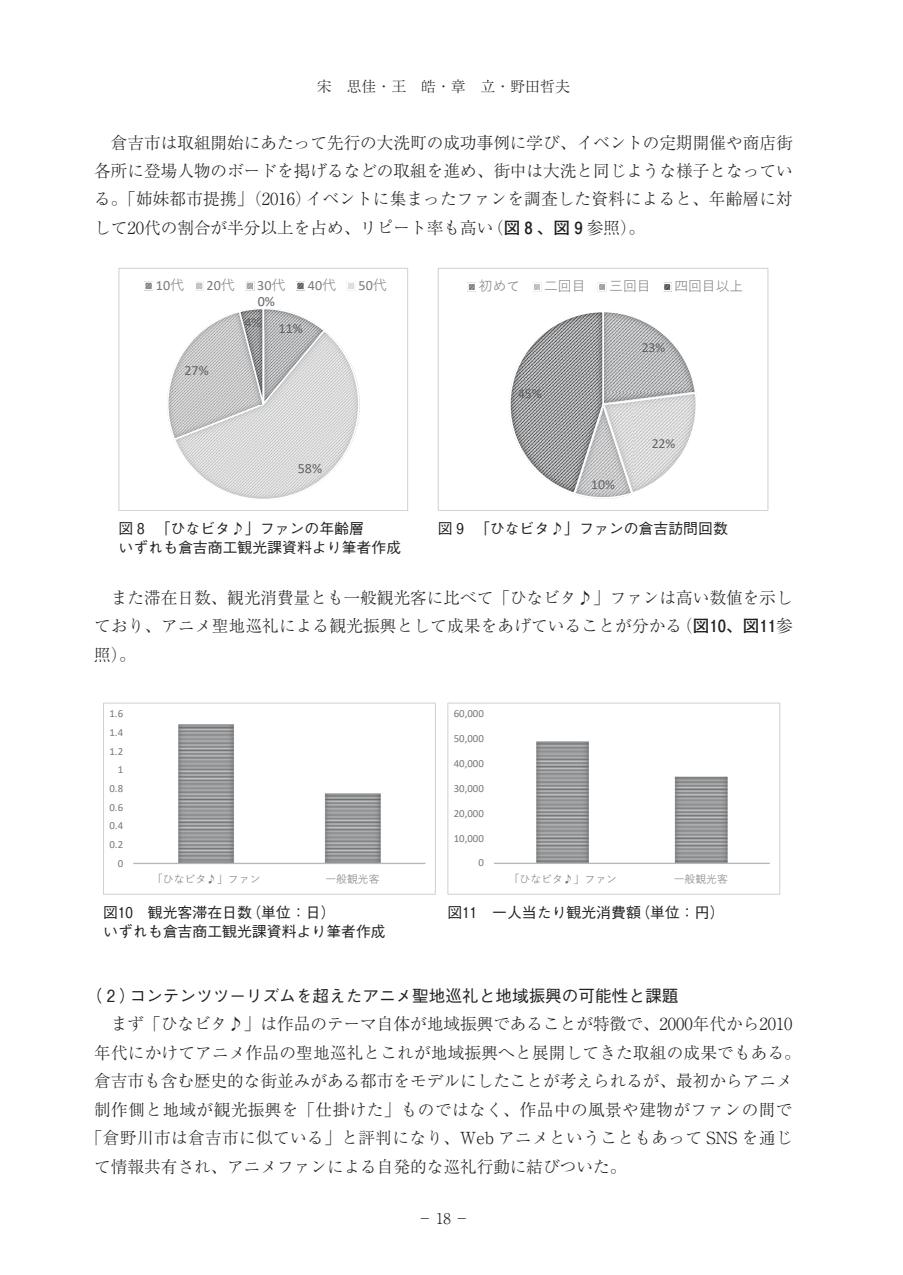
<style>
.page{position:relative;width:903px;height:1275px;background:#fff}
.page>*{position:absolute;margin:0;border:0;box-sizing:border-box;transform-origin:0 0}
.t1{font:300 16.62px/28.5px "Ryumin Pr 6 N";letter-spacing:.01em;color:#231f20;text-align:justify}
.t2{font:500 16.62px "Gothic BBB Pr 6 N";color:#231f20}
.t3{font:500 14.88px/19.2px "Gothic BBB Pr 6 N";color:#231f20}
.t4{font:300 14.88px "Ryumin Pr 6 N";color:#231f20}
.t5{font:14.17px "Calibri";color:#76787b}
.t6{font:14.17px "Calibri";color:#636366}
.t7{font:13.83px "Yu Gothic";color:#76787b}
.t8{font:13.83px "Calibri";color:#636366}
.t9{font:10.85px "Calibri";color:#76787b}
.t10{font:10.85px "Yu Gothic";color:#76787b}
.s1{font-family:"Futo Go B101 Pr 6 N";font-weight:700}
.s2{font-family:"Yu Gothic"}
</style>
<div class="page">
<svg style="left:167px;top:308px;width:193px;height:191px"></svg>
<hr style="left:263px;top:309px;width:1px;height:95px;background:#fff">
<svg style="left:147px;top:284px;width:3px;height:4px"></svg>
<div style="left:144px;top:281px;width:9px;height:10px;border:2px solid #fff"></div>
<svg style="left:198px;top:284px;width:3px;height:4px"></svg>
<div style="left:195px;top:281px;width:9px;height:10px;border:2px solid #fff"></div>
<svg style="left:248px;top:284px;width:3px;height:4px"></svg>
<div style="left:245px;top:281px;width:9px;height:10px;border:2px solid #fff"></div>
<svg style="left:299px;top:284px;width:3px;height:4px"></svg>
<div style="left:296px;top:281px;width:9px;height:10px;border:2px solid #fff"></div>
<svg style="left:349px;top:284px;width:4px;height:4px"></svg>
<div style="left:346px;top:281px;width:10px;height:10px;border:2px solid #fff"></div>
<div style="left:119px;top:268px;width:289px;height:243px;border:1px solid #cfd0d1"></div>
<svg style="left:509px;top:312px;width:187px;height:187px"></svg>
<svg style="left:470px;top:285px;width:3px;height:4px"></svg>
<div style="left:467px;top:282px;width:9px;height:10px;border:2px solid #fff"></div>
<svg style="left:535px;top:285px;width:3px;height:4px"></svg>
<div style="left:532px;top:282px;width:9px;height:10px;border:2px solid #fff"></div>
<svg style="left:600px;top:285px;width:4px;height:4px"></svg>
<div style="left:597px;top:282px;width:10px;height:10px;border:2px solid #fff"></div>
<svg style="left:665px;top:285px;width:4px;height:4px"></svg>
<div style="left:662px;top:282px;width:10px;height:10px;border:2px solid #fff"></div>
<div style="left:438px;top:268px;width:330px;height:243px;border:1px solid #cfd0d1"></div>
<img style="left:178px;top:724px;width:202px;height:139px">
<hr style="left:133px;top:863px;width:292px;height:1px;background:#b6b7b9">
<div style="left:103px;top:703px;width:333px;height:192px;border:1px solid #cfd0d1"></div>
<img style="left:537px;top:741px;width:190px;height:122px">
<hr style="left:494px;top:863px;width:276px;height:1px;background:#b6b7b9">
<div style="left:447px;top:703px;width:333px;height:191px;border:1px solid #cfd0d1"></div>
<p class="t4" style="left:317px;top:75px;width:254px">宋　思佳・王　皓・章　立・野田哲夫</p>
<p class="t1" style="left:94px;top:127px;width:700px;text-indent:17px">倉吉市は取組開始にあたって先行の大洗町の成功事例に学び、イベントの定期開催や商店街各所に登場人物のボードを掲げるなどの取組を進め、街中は大洗と同じような様子となっている。「姉妹都市提携」（2016）イベントに集まったファンを調査した資料によると、年齢層に対して20代の割合が半分以上を占め、リピート率も高い（<span class="s1">図８、図９</span>参照）。</p>
<p class="t5" style="left:156px;top:275px;width:30px">10<span class="s2">代</span></p>
<p class="t5" style="left:207px;top:275px;width:30px">20<span class="s2">代</span></p>
<p class="t5" style="left:257px;top:275px;width:30px">30<span class="s2">代</span></p>
<p class="t5" style="left:308px;top:275px;width:30px">40<span class="s2">代</span></p>
<p class="t5" style="left:358px;top:275px;width:30px">50<span class="s2">代</span></p>
<p class="t6" style="left:258px;top:291px;width:19px">0%</p>
<p class="t6" style="left:184px;top:360px;width:26px">27%</p>
<p class="t6" style="left:244px;top:312px;width:19px">4%</p>
<p class="t6" style="left:279px;top:318px;width:26px">11%</p>
<p class="t6" style="left:298px;top:459px;width:26px">58%</p>
<p class="t3" style="left:119px;top:518px;width:284px">図８　「ひなビタ♪」ファンの年齢層<br>いずれも倉吉商工観光課資料より筆者作成</p>
<p class="t7" style="left:479px;top:273px;width:43px">初めて</p>
<p class="t7" style="left:544px;top:273px;width:43px">二回目</p>
<p class="t7" style="left:609px;top:273px;width:43px">三回目</p>
<p class="t7" style="left:674px;top:273px;width:70px">四回目以上</p>
<p class="t8" style="left:518px;top:384px;width:25px">45%</p>
<p class="t8" style="left:642px;top:338px;width:25px">23%</p>
<p class="t8" style="left:591px;top:475px;width:25px">10%</p>
<p class="t8" style="left:652px;top:434px;width:25px">22%</p>
<p class="t3" style="left:438px;top:518px;width:292px">図９　「ひなビタ♪」ファンの倉吉訪問回数</p>
<p class="t1" style="left:94px;top:582px;width:700px;text-indent:17px">また滞在日数、観光消費量とも一般観光客に比べて「ひなビタ♪」ファンは高い数値を示しており、アニメ聖地巡礼による観光振興として成果をあげていることが分かる（<span class="s1">図10、図11</span>参照）。</p>
<p class="t9" style="left:109px;top:706px;width:15px">1.6</p>
<p class="t9" style="left:109px;top:725px;width:15px">1.4</p>
<p class="t9" style="left:109px;top:743px;width:15px">1.2</p>
<p class="t9" style="left:118px;top:762px;width:7px">1</p>
<p class="t9" style="left:109px;top:781px;width:15px">0.8</p>
<p class="t9" style="left:109px;top:799px;width:15px">0.6</p>
<p class="t9" style="left:109px;top:818px;width:15px">0.4</p>
<p class="t9" style="left:109px;top:837px;width:15px">0.2</p>
<p class="t9" style="left:118px;top:855px;width:7px">0</p>
<p class="t10" style="left:152px;top:869px;width:110px">「ひなビタ♪」ファン</p>
<p class="t10" style="left:325px;top:869px;width:56px">一般観光客</p>
<p class="t3" style="left:103px;top:901px;width:284px">図1 0　観光客滞在日数（単位：日）<br>いずれも倉吉商工観光課資料より筆者作成</p>
<p class="t9" style="left:454px;top:706px;width:32px">60,000</p>
<p class="t9" style="left:454px;top:731px;width:32px">50,000</p>
<p class="t9" style="left:454px;top:756px;width:32px">40,000</p>
<p class="t9" style="left:454px;top:781px;width:32px">30,000</p>
<p class="t9" style="left:454px;top:806px;width:32px">20,000</p>
<p class="t9" style="left:454px;top:830px;width:32px">10,000</p>
<p class="t9" style="left:478px;top:855px;width:7px">0</p>
<p class="t10" style="left:509px;top:869px;width:110px">「ひなビタ♪」ファン</p>
<p class="t10" style="left:674px;top:869px;width:56px">一般観光客</p>
<p class="t3" style="left:447px;top:901px;width:279px">図11　一人当たり観光消費額（単位：円）</p>
<p class="t2" style="left:86px;top:982px;width:594px">（２）コンテンツツーリズムを超えたアニメ聖地巡礼と地域振興の可能性と課題</p>
<p class="t1" style="left:111px;top:1009px;width:683px">まず「ひなビタ♪」は作品のテーマ自体が地域振興であることが特徴で、2000年代から2010</p>
<p class="t1" style="left:94px;top:1037px;width:708px">年代にかけてアニメ作品の聖地巡礼とこれが地域振興へと展開してきた取組の成果でもある。</p>
<p class="t1" style="left:94px;top:1066px;width:700px">倉吉市も含む歴史的な街並みがある都市をモデルにしたことが考えられるが、最初からアニメ</p>
<p class="t1" style="left:94px;top:1094px;width:700px">制作側と地域が観光振興を「仕掛けた」ものではなく、作品中の風景や建物がファンの間で</p>
<p class="t1" style="left:86px;top:1122px;width:708px">「倉野川市は倉吉市に似ている」と評判になり、Web アニメということもあって SNS を通じ</p>
<p class="t1" style="left:94px;top:1151px;width:533px">て情報共有され、アニメファンによる自発的な巡礼行動に結びついた。</p>
<p class="t4" style="left:417px;top:1206px;width:54px">－18－</p>
</div>
